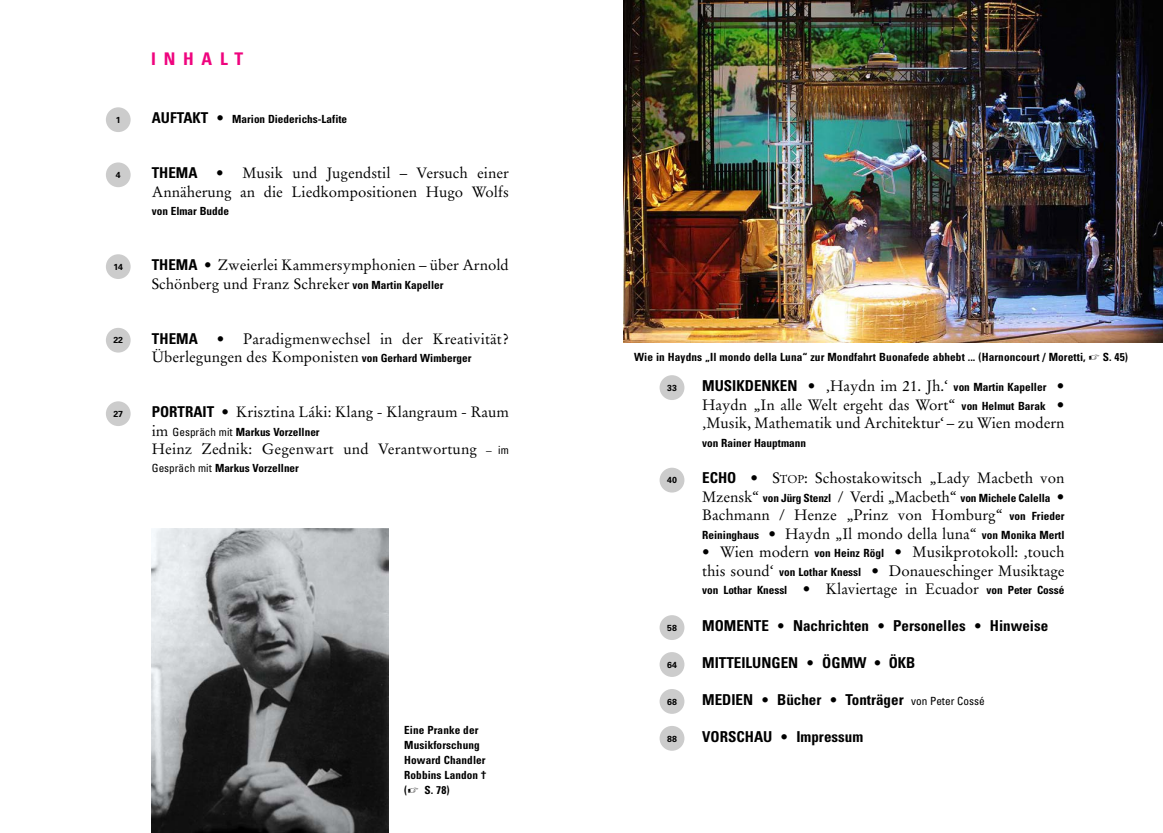
<style>
.page{position:relative;width:1163px;height:833px;background:#fff}
.page>*{position:absolute;margin:0;border:0;box-sizing:border-box;transform-origin:0 0}
.t1{font:700 condensed 17.5px "Univers";letter-spacing:.445em;color:#ef047e}
.t2{font:15px/18.5px "Stempel Garamond";color:#000}
.t3{font:700 condensed 15px "Univers";color:#000}
.t4{font:700 condensed 11.25px/15px "Univers";color:#000}
.t5{font:700 8.75px "Univers";color:#000}
.s1{font-size:15px}
.s2{font-family:"Stempel Garamond";font-weight:400;font-stretch:normal;font-size:15px}
.s3{font-family:"Univers";font-weight:700;font-stretch:condensed}
.s4{font-family:"Univers";font-weight:700;font-stretch:condensed;font-size:11.25px}
.s5{font-weight:400}
.s6{font-size:11.25px}
.s7{font-family:"Univers";font-stretch:condensed;font-size:11.25px}
.s8{font-family:"Stempel Garamond";font-weight:400;font-stretch:normal}
.s9{font-weight:400;font-size:11.25px}
</style>
<div class="page">
<img style="left:624px;top:0;width:538px;height:343px">
<div style="left:659px;top:615px;width:25px;height:25px;background:#ccc;border-radius:50%"></div>
<div style="left:659px;top:468px;width:25px;height:24px;background:#ccc;border-radius:50%"></div>
<div style="left:659px;top:375px;width:25px;height:25px;background:#ccc;border-radius:50%"></div>
<div style="left:659px;top:652px;width:25px;height:25px;background:#ccc;border-radius:50%"></div>
<div style="left:659px;top:689px;width:25px;height:25px;background:#ccc;border-radius:50%"></div>
<div style="left:659px;top:726px;width:25px;height:24px;background:#ccc;border-radius:50%"></div>
<img style="left:151px;top:529px;width:237px;height:304px">
<div style="left:106px;top:107px;width:25px;height:25px;background:#ccc;border-radius:50%"></div>
<div style="left:106px;top:162px;width:25px;height:25px;background:#ccc;border-radius:50%"></div>
<div style="left:106px;top:254px;width:25px;height:25px;background:#ccc;border-radius:50%"></div>
<div style="left:106px;top:328px;width:25px;height:24px;background:#ccc;border-radius:50%"></div>
<div style="left:106px;top:401px;width:25px;height:25px;background:#ccc;border-radius:50%"></div>
<p class="t1" style="left:151px;top:52px;width:93px">INHALT</p>
<p class="t5" style="left:116px;top:117px;width:6px">1</p>
<p class="t4" style="left:152px;top:113px;width:197px"><span class="s1">AUFTAKT</span> <span class="s2">•</span> Marion Diederichs-Lafite</p>
<p class="t5" style="left:116px;top:172px;width:6px">4</p>
<p class="t2" style="left:152px;top:165px;width:358px"><span class="s3">THEMA</span> • Musik und Jugendstil – Versuch einer<br>Annäherung an die Liedkompositionen Hugo Wolfs</p>
<p class="t4" style="left:152px;top:205px;width:79px">von Elmar Budde</p>
<p class="t5" style="left:113px;top:263px;width:11px">14</p>
<p class="t2" style="left:152px;top:257px;width:358px"><span class="s3">THEMA</span> • Zweierlei Kammersymphonien – über Arnold<br>Schönberg und Franz Schreker <span class="s4">von Martin Kapeller</span></p>
<p class="t5" style="left:113px;top:337px;width:11px">22</p>
<p class="t5" style="left:113px;top:410px;width:11px">27</p>
<p class="t2" style="left:152px;top:331px;width:358px;text-indent:65px">• Paradigmenwechsel in der Kreativität?<br>Überlegungen des Komponisten <span class="s4">von Gerhard Wimberger</span></p>
<p class="t2" style="left:152px;top:404px;width:358px"><span class="s3">PORTRAIT</span> • Krisztina Láki: Klang - Klangraum - Raum</p>
<p class="t4" style="left:152px;top:425px;width:169px"><span class="s2">im</span> <span class="s5">Gespräch mit</span> Markus Vorzellner</p>
<p class="t2" style="left:152px;top:441px;width:358px">Heinz Zednik: Gegenwart und Verantwortung <span class="s6">–</span> <span class="s7">im</span></p>
<p class="t4" style="left:152px;top:462px;width:149px"><span class="s5">Gespräch mit</span> Markus Vorzellner</p>
<p class="t3" style="left:152px;top:333px;width:48px">THEMA</p>
<p class="t4" style="left:404px;top:724px;width:83px">Eine Pranke der<br>Musikforschung<br>Howard Chandler<br>Robbins Landon † (✔ S. 78)</p>
<p class="t4" style="left:634px;top:350px;width:495px">Wie in Haydns „Il mondo della Luna“ zur Mondfahrt Buonafede abhebt ... (Harnoncourt / Moretti, ✔ S. 45)</p>
<p class="t5" style="left:667px;top:384px;width:11px">33</p>
<p class="t5" style="left:667px;top:477px;width:11px">40</p>
<p class="t5" style="left:667px;top:624px;width:11px">58</p>
<p class="t5" style="left:667px;top:661px;width:11px">64</p>
<p class="t5" style="left:667px;top:698px;width:11px">68</p>
<p class="t5" style="left:667px;top:735px;width:11px">88</p>
<p class="t2" style="left:702px;top:378px;width:364px;text-align:justify"><span class="s3">MUSIKDENKEN</span> • ‚Haydn im 21. Jh.‘ <span class="s4">von Martin Kapeller</span> • Haydn „In alle Welt ergeht das Wort“ <span class="s4">von Helmut Barak</span> • ‚Musik, Mathematik und Architektur‘ – zu Wien modern</p>
<p class="t4" style="left:702px;top:436px;width:105px">von Rainer Hauptmann</p>
<p class="t2" style="left:702px;top:470px;width:364px"><span class="s3">ECHO</span> • S<span class="s6">TOP</span>: Schostakowitsch „Lady Macbeth von</p>
<p class="t4" style="left:702px;top:491px;width:364px"><span class="s2">Mzensk“</span> von Jürg Stenzl <span class="s2">/ Verdi „Macbeth“</span> von Michele Calella <span class="s2">•</span></p>
<p class="t2" style="left:702px;top:507px;width:364px">Bachmann / Henze „Prinz von Homburg“ <span class="s4">von Frieder</span></p>
<p class="t4" style="left:702px;top:528px;width:364px">Reininghaus <span class="s2">• Haydn „Il mondo della luna“</span> von Monika Mertl</p>
<p class="t2" style="left:702px;top:544px;width:364px">• Wien modern <span class="s4">von Heinz Rögl</span> • Musikprotokoll: ‚touch this sound‘ <span class="s4">von Lothar Knessl</span> • Donaueschinger Musiktage</p>
<p class="t4" style="left:702px;top:583px;width:363px">von Lothar Knessl <span class="s2">• Klaviertage in Ecuador</span> von Peter Cossé</p>
<p class="t3" style="left:702px;top:620px;width:347px">MOMENTE <span class="s8">•</span> Nachrichten <span class="s8">•</span> Personelles <span class="s8">•</span> Hinweise</p>
<p class="t3" style="left:702px;top:657px;width:215px">MITTEILUNGEN <span class="s8">•</span> ÖGMW <span class="s8">•</span> ÖKB</p>
<p class="t3" style="left:702px;top:694px;width:284px">MEDIEN <span class="s8">•</span> Bücher <span class="s8">•</span> Tonträger <span class="s9">von Peter Cossé</span></p>
<p class="t3" style="left:702px;top:731px;width:162px">VORSCHAU <span class="s8">•</span> Impressum</p>
</div>
